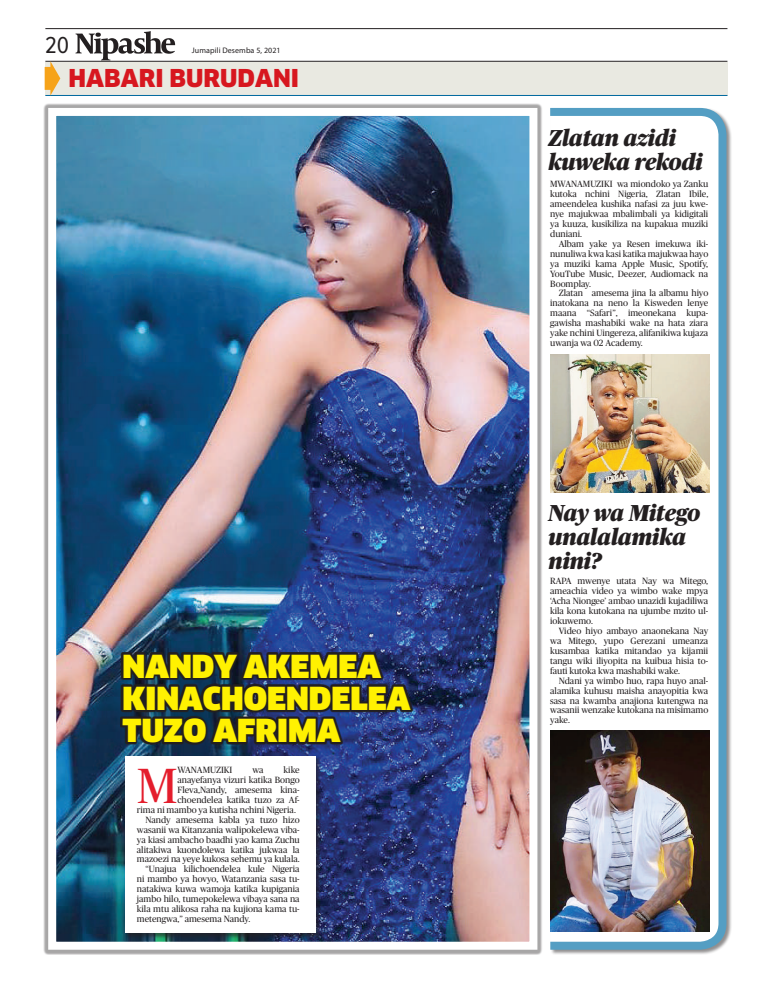
<style>
.page{position:relative;width:770px;height:993px;background:#fff}
.page>*{position:absolute;margin:0;border:0;box-sizing:border-box;transform-origin:0 0}
.t1{font:49.3px "Publico";color:#e41d2c}
.t2{font:900 31px/32px "Clan LF";color:#fff101}
.t3{font:900 24px "Clan OSF";color:#d7171f}
.t4{font:24px "Proxima Nova Cond";color:#231f20}
.t5{font:italic 900 23px/24px "Publico";color:#231f20}
.t6{font:9px/9.9px "Publico";color:#231f20;text-align:justify}
.t7{font:8px "Myriad Pro";letter-spacing:.01em;color:#231f20}
</style>
<div class="page">
<hr style="left:45px;top:28px;width:682px;height:1px;background:#231f20">
<hr style="left:45px;top:61px;width:682px;height:1px;background:#231f20">
<div style="left:45px;top:62px;width:682px;height:34px;background:#e9e9e1"></div>
<hr style="left:45px;top:95px;width:682px;height:1px;background:#00689e">
<svg style="left:76px;top:31px;width:99px;height:29px"></svg>
<svg style="left:45px;top:61px;width:15px;height:35px"></svg>
<div style="left:43px;top:103px;width:499px;height:851px;background:#231f20;opacity:.4"></div>
<img style="left:57px;top:117px;width:471px;height:823px">
<div style="left:48px;top:108px;width:489px;height:841px;border:8px solid #fff"></div>
<svg style="left:550px;top:107px;width:180px;height:846px"></svg>
<div style="left:124px;top:755px;width:197px;height:183px;background:#231f20;opacity:.6"></div>
<div style="left:125px;top:755px;width:190px;height:177px;background:#fff"></div>
<svg style="left:120px;top:651px;width:293px;height:94px;background:#222738"></svg>
<img style="left:551px;top:730px;width:158px;height:200px">
<img style="left:551px;top:354px;width:158px;height:138px">
<h3 class="t4" style="left:45px;top:34px;width:26px">20</h3>
<p class="t7" style="left:192px;top:46px;width:90px">Jumapili Desemba 5, 2021</p>
<h3 class="t3" style="left:68px;top:65px;width:232px">HABARI BURUDANI</h3>
<h2 class="t2" style="left:123px;top:650px;width:289px">NANDY AKEMEA<br>KINACHOENDELEA<br>TUZO AFRIMA</h2>
<h1 class="t1" style="left:137px;top:758px;width:42px">M</h1>
<p class="t6" style="left:177px;top:764px;width:56px">WANAMUZIKI</p>
<p class="t6" style="left:252px;top:764px;width:13px">wa</p>
<p class="t6" style="left:283px;top:764px;width:18px">kike</p>
<p class="t6" style="left:177px;top:774px;width:124px">anayefanya vizuri katika Bongo</p>
<p class="t6" style="left:177px;top:784px;width:124px">Fleva,Nandy, amesema kina-</p>
<p class="t6" style="left:177px;top:794px;width:124px">choendelea katika tuzo za Af-</p>
<p class="t6" style="left:137px;top:804px;width:160px">rima ni mambo ya kutisha nchini Nigeria.</p>
<p class="t6" style="left:145px;top:814px;width:156px">Nandy amesema kabla ya tuzo hizo</p>
<p class="t6" style="left:137px;top:824px;width:164px">wasanii wa Kitanzania walipokelewa viba-</p>
<p class="t6" style="left:137px;top:834px;width:164px">ya kiasi ambacho baadhi yao kama Zuchu</p>
<p class="t6" style="left:137px;top:844px;width:164px">alitakiwa kuondolewa katika jukwaa la</p>
<p class="t6" style="left:137px;top:854px;width:164px">mazoezi na yeye kukosa sehemu ya kulala.</p>
<p class="t6" style="left:145px;top:864px;width:156px">“Unajua kilichoendelea kule Nigeria</p>
<p class="t6" style="left:137px;top:873px;width:164px">ni mambo ya hovyo, Watanzania sasa tu-</p>
<p class="t6" style="left:137px;top:883px;width:164px">natakiwa kuwa wamoja katika kupigania</p>
<p class="t6" style="left:137px;top:893px;width:164px">jambo hilo, tumepokelewa vibaya sana na</p>
<p class="t6" style="left:137px;top:903px;width:164px">kila mtu alikosa raha na kujiona kama tu-</p>
<p class="t6" style="left:137px;top:913px;width:115px">metengwa,” amesema Nandy.</p>
<h3 class="t5" style="left:548px;top:126px;width:156px">Zlatan azidi kuweka rekodi</h3>
<p class="t6" style="left:550px;top:179px;width:160px">MWANAMUZIKI wa miondoko ya Zanku kutoka nchini Nigeria, Zlatan Ibile, ameendelea kushika nafasi za juu kwe&shy;nye majukwaa mbalimbali ya kidigitali ya kuuza, kusikiliza na kupakua muziki duniani.</p>
<p class="t6" style="left:550px;top:239px;width:160px;text-indent:9px">Albam yake ya Resen imekuwa iki&shy;nunuliwa kwa kasi katika majukwaa hayo ya muziki kama Apple Music, Spotify, YouTube Music, Deezer, Audiomack na Boomplay.</p>
<p class="t6" style="left:550px;top:288px;width:160px;text-indent:9px">Zlatan amesema jina la albamu hiyo inatokana na neno la Kisweden lenye maana “Safari”, imeonekana kupa&shy;gawisha mashabiki wake na hata ziara yake nchini Uingereza, alifanikiwa kujaza uwanja wa 02 Academy.</p>
<h3 class="t5" style="left:548px;top:501px;width:153px">Nay wa Mitego unalalamika nini?</h3>
<p class="t6" style="left:550px;top:576px;width:160px">RAPA mwenye utata Nay wa Mitego, ameachia video ya wimbo wake mpya ‘Acha Niongee’ ambao unazidi kujadiliwa kila kona kutokana na ujumbe mzito ul&shy;iokuwemo.</p>
<p class="t6" style="left:550px;top:625px;width:160px;text-indent:9px">Video hiyo ambayo anaonekana Nay wa Mitego, yupo Gerezani umeanza kusambaa katika mitandao ya kijamii tangu wiki iliyopita na kuibua hisia to&shy;fauti kutoka kwa mashabiki wake.</p>
<p class="t6" style="left:550px;top:675px;width:160px;text-indent:9px">Ndani ya wimbo huo, rapa huyo anal&shy;alamika kuhusu maisha anayopitia kwa sasa na kwamba anajiona kutengwa na wasanii wenzake kutokana na misimamo yake.</p>
</div>
